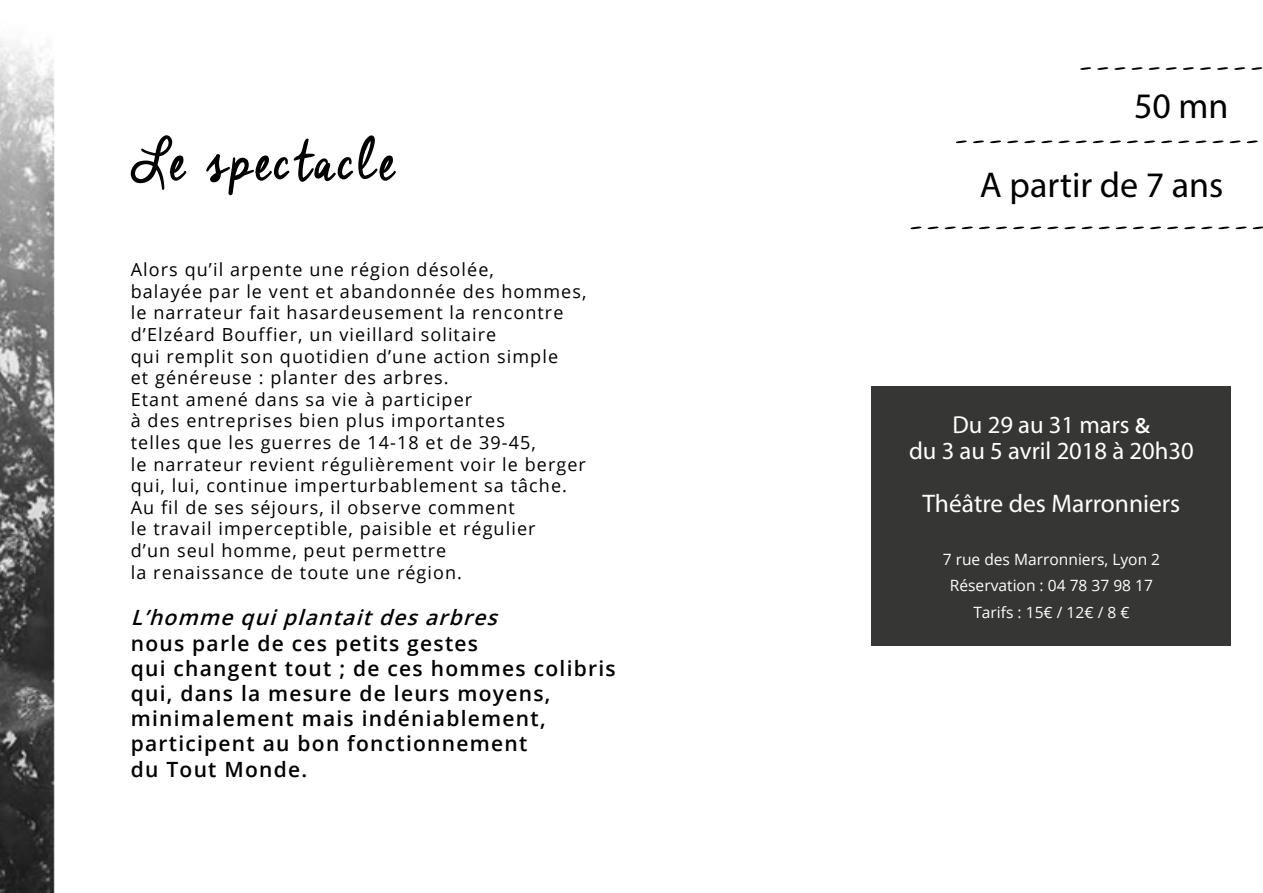
<style>
.page{position:relative;width:1263px;height:893px;background:#fff}
.page>*{position:absolute;margin:0;border:0;box-sizing:border-box;transform-origin:0 0}
.t1{font:72px "Cheddar Jack";letter-spacing:.03em;color:#000}
.t2{font:56.4px "Amatic SC";color:#000}
.t3{font:36px/78.8px "Myriad Pro";color:#000;text-align:right}
.t4{font:25.5px "Myriad Pro";color:#fff}
.t5{font:24.6px/26.4px "Myriad Pro";color:#fff;text-align:center}
.t6{font:600 21px/25.2px "Open Sans";letter-spacing:.06em;color:#000}
.t7{font:italic 600 21px "Open Sans";color:#000}
.t8{font:18px/21.6px "Open Sans";letter-spacing:.06em;color:#000}
.t9{font:15.6px/26.4px "Open Sans";color:#fff;text-align:center}
.s1{font-family:"Open Sans";font-weight:600;font-size:21px}
</style>
<div class="page">
<div style="left:872px;top:386px;width:359px;height:260px;background:#363635"></div>
<img style="left:0;top:40px;width:55px;height:853px">
<h1 class="t1" style="left:131px;top:121px;width:267px">Le spectacle</h1>
<p class="t8" style="left:131px;top:258px;width:457px">Alors qu’il arpente une région désolée,<br>balayée par le vent et abandonnée des hommes, le narrateur fait hasardeusement la rencontre d’Elzéard Bouffier, un vieillard solitaire<br>qui remplit son quotidien d’une action simple<br>et généreuse : planter des arbres.<br>Etant amené dans sa vie à participer<br>à des entreprises bien plus importantes<br>telles que les guerres de 14-18 et de 39-45,<br>le narrateur revient régulièrement voir le berger qui, lui, continue imperturbablement sa tâche.<br>Au fil de ses séjours, il observe comment<br>le travail imperceptible, paisible et régulier<br>d’un seul homme, peut permettre<br>la renaissance de toute une région.</p>
<p class="t7" style="left:131px;top:603px;width:375px">L’homme quiplantaitdesarbres</p>
<p class="t6" style="left:131px;top:630px;width:486px">nous parle de ces petits gestes<br>qui changent tout ; de ces hommes colibris qui, dans la mesure de leurs moyens, minimalement mais indéniablement, participent au bon fonctionnement<br>du Tout Monde.</p>
<h2 class="t2" style="left:1077px;top:31px;width:190px">-----------</h2>
<h3 class="t3" style="left:980px;top:66px;width:250px">50 mn<br>A partir de 7 ans</h3>
<h2 class="t2" style="left:907px;top:191px;width:361px">---------------------</h2>
<h2 class="t2" style="left:953px;top:105px;width:309px">------------------</h2>
<h3 class="t5" style="left:909px;top:411px;width:286px">Du 29 au 31 mars <span class="s1">&amp;<br></span>du 3 au 5 avril 2018 à 20h30</h3>
<h3 class="t4" style="left:922px;top:488px;width:259px">Théâtre des Marronniers</h3>
<p class="t9" style="left:943px;top:546px;width:219px">7 rue des Marronniers, Lyon 2<br>Réservation : 04 78 37 98 17<br>Tarifs : 15€ / 12€ / 8 €</p>
</div>
